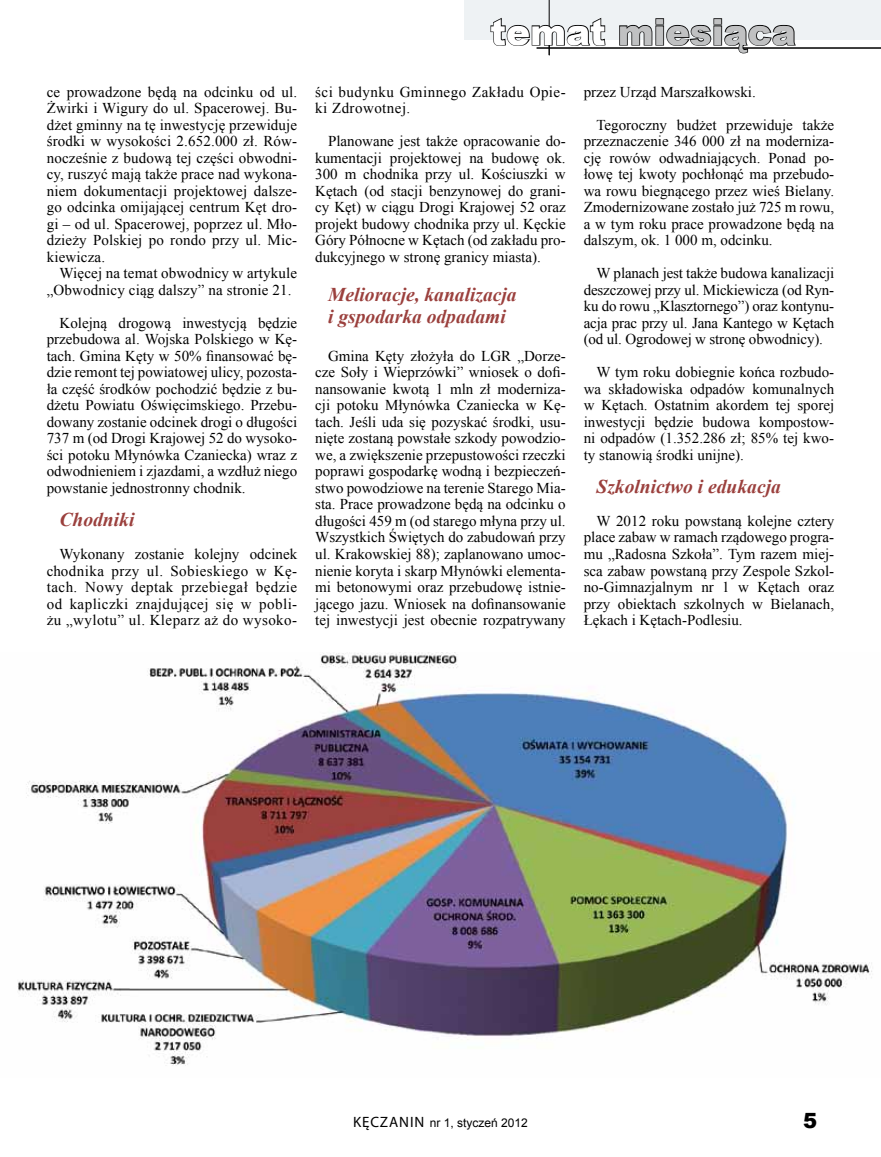
<style>
.page{position:relative;width:881px;height:1157px;background:#fff}
.page>*{position:absolute;margin:0;border:0;box-sizing:border-box;transform-origin:0 0}
.t1{font:900 36px "Arial";color:#c0c1c2}
.t2{font:900 21px "Arial";color:#000}
.t3{font:italic 700 19.5px/22.5px "Times New Roman";color:#9b403d}
.t4{font:15px/16.5px "Times New Roman";color:#000;text-align:justify}
.t5{font:15px/16.5px "Times New Roman";letter-spacing:.03em;color:#000}
.t6{font:12px "Arial";color:#000}
.s1{color:#fff}
.s2{font-family:"Myriad Pro";font-size:15px}
</style>
<div class="page">
<img style="left:18px;top:653px;width:854px;height:413px">
<div style="left:464px;top:0;width:416px;height:39px;background:#eef2f4"></div>
<hr style="left:548px;top:0;width:1px;height:55px;background:#000">
<hr style="left:536px;top:48px;width:344px;height:1px;background:#000">
<svg style="left:489px;top:17px;width:117px;height:30px"></svg>
<svg style="left:618px;top:18px;width:178px;height:36px"></svg>
<p class="t4" style="left:47px;top:83px;width:252px">ce prowadzone będą na odcinku od ul.<br>Żwirki i Wigury do ul. Spacerowej. Bu&shy;dżet gminny na tę inwestycję przewiduje środki w wysokości 2.652.000 zł. Rów&shy;nocześnie z budową tej części obwodni&shy;cy, ruszyć mają także prace nad wykona&shy;niem dokumentacji projektowej dalsze&shy;go odcinka omijającej centrum Kęt dro&shy;gi – od ul. Spacerowej, poprzez ul. Mło&shy;dzieży Polskiej po rondo przy ul. Mic&shy;kiewicza.</p>
<p class="t4" style="left:47px;top:265px;width:252px;text-indent:13px">Więcej na temat obwodnicy w artykule „Obwodnicy ciąg dalszy” na stronie 21.</p>
<p class="t4" style="left:47px;top:314px;width:252px;text-indent:13px">Kolejną drogową inwestycją będzie przebudowa al. Wojska Polskiego w Kę&shy;tach. Gmina Kęty w 50% finansować bę&shy;dzie remont tej powiatowej ulicy, pozosta&shy;ła część środków pochodzić będzie z bu&shy;dżetu Powiatu Oświęcimskiego. Przebu&shy;dowany zostanie odcinek drogi o długości 737 m (od Drogi Krajowej 52 do wysoko&shy;ści potoku Młynówka Czaniecka) wraz z odwodnieniem i zjazdami, a wzdłuż niego powstanie jednostronny chodnik.</p>
<h3 class="t3" style="left:60px;top:507px;width:76px">Chodniki</h3>
<p class="t4" style="left:47px;top:545px;width:252px;text-indent:13px">Wykonany zostanie kolejny odcinek chodnika przy ul. Sobieskiego w Kę&shy;tach. Nowy deptak przebiegał będzie od kapliczki znajdującej się w pobli&shy;żu „wylotu” ul. Kleparz aż do wysoko-</p>
<h1 class="t1" style="left:490px;top:6px;width:307px"><span class="s1">temat</span> miesiąca</h1>
<p class="t5" style="left:315px;top:83px;width:252px">ści budynku Gminnego Zakładu Opie&shy;ki Zdrowotnej.</p>
<p class="t4" style="left:315px;top:133px;width:252px;text-indent:13px">Planowane jest także opracowanie do&shy;kumentacji projektowej na budowę ok.<br>300 m chodnika przy ul. Kościuszki w Kętach (od stacji benzynowej do grani&shy;cy Kęt) w ciągu Drogi Krajowej 52 oraz projekt budowy chodnika przy ul. Kęckie Góry Północne w Kętach (od zakładu pro&shy;dukcyjnego w stronę granicy miasta).</p>
<h3 class="t3" style="left:328px;top:282px;width:190px">Melioracje, kanalizacja i gspodarka odpadami</h3>
<p class="t4" style="left:315px;top:347px;width:252px;text-indent:13px">Gmina Kęty złożyła do LGR „Dorze&shy;cze Soły i Wieprzówki” wniosek o dofi&shy;nansowanie kwotą 1 mln zł moderniza&shy;cji potoku Młynówka Czaniecka w Kę&shy;tach. Jeśli uda się pozyskać środki, usu&shy;nięte zostaną powstałe szkody powodzio&shy;we, a zwiększenie przepustowości rzeczki poprawi gospodarkę wodną i bezpieczeń&shy;stwo powodziowe na terenie Starego Mia&shy;sta. Prace prowadzone będą na odcinku o długości 459 m (od starego młyna przy ul.<br>Wszystkich Świętych do zabudowań przy ul. Krakowskiej 88); zaplanowano umoc&shy;nienie koryta i skarp Młynówki elementa&shy;mi betonowymi oraz przebudowę istnie&shy;jącego jazu. Wniosek na dofinansowanie tej inwestycji jest obecnie rozpatrywany</p>
<p class="t4" style="left:583px;top:83px;width:174px">przez Urząd Marszałkowski.</p>
<p class="t4" style="left:583px;top:116px;width:252px;text-indent:13px">Tegoroczny budżet przewiduje także przeznaczenie 346 000 zł na moderniza&shy;cję rowów odwadniających. Ponad po&shy;łowę tej kwoty pochłonąć ma przebudo&shy;wa rowu biegnącego przez wieś Bielany.<br>Zmodernizowane zostało już 725 m rowu, a w tym roku prace prowadzone będą na dalszym, ok. 1 000 m, odcinku.</p>
<p class="t4" style="left:583px;top:265px;width:252px;text-indent:13px">W planach jest także budowa kanalizacji deszczowej przy ul. Mickiewicza (od Ryn&shy;ku do rowu „Klasztornego”) oraz kontynu&shy;acja prac przy ul. Jana Kantego w Kętach (od ul. Ogrodowej w stronę obwodnicy).</p>
<p class="t4" style="left:583px;top:364px;width:252px;text-indent:13px">W tym roku dobiegnie końca rozbudo&shy;wa składowiska odpadów komunalnych w Kętach. Ostatnim akordem tej sporej inwestycji będzie budowa kompostow&shy;ni odpadów (1.352.286 zł; 85% tej kwo&shy;ty stanowią środki unijne).</p>
<h3 class="t3" style="left:596px;top:474px;width:186px">Szkolnictwo i edukacja</h3>
<p class="t4" style="left:583px;top:512px;width:252px;text-indent:13px">W 2012 roku powstaną kolejne cztery place zabaw w ramach rządowego progra&shy;mu „Radosna Szkoła”. Tym razem miej&shy;sca zabaw powstaną przy Zespole Szkol&shy;no-Gimnazjalnym nr 1 w Kętach oraz przy obiektach szkolnych w Bielanach, Łękach i Kętach-Podlesiu.</p>
<p class="t6" style="left:353px;top:1115px;width:176px"><span class="s2">KĘCZANIN</span> nr 1, styczeń 2012</p>
<h2 class="t2" style="left:802px;top:1105px;width:16px">5</h2>
</div>
